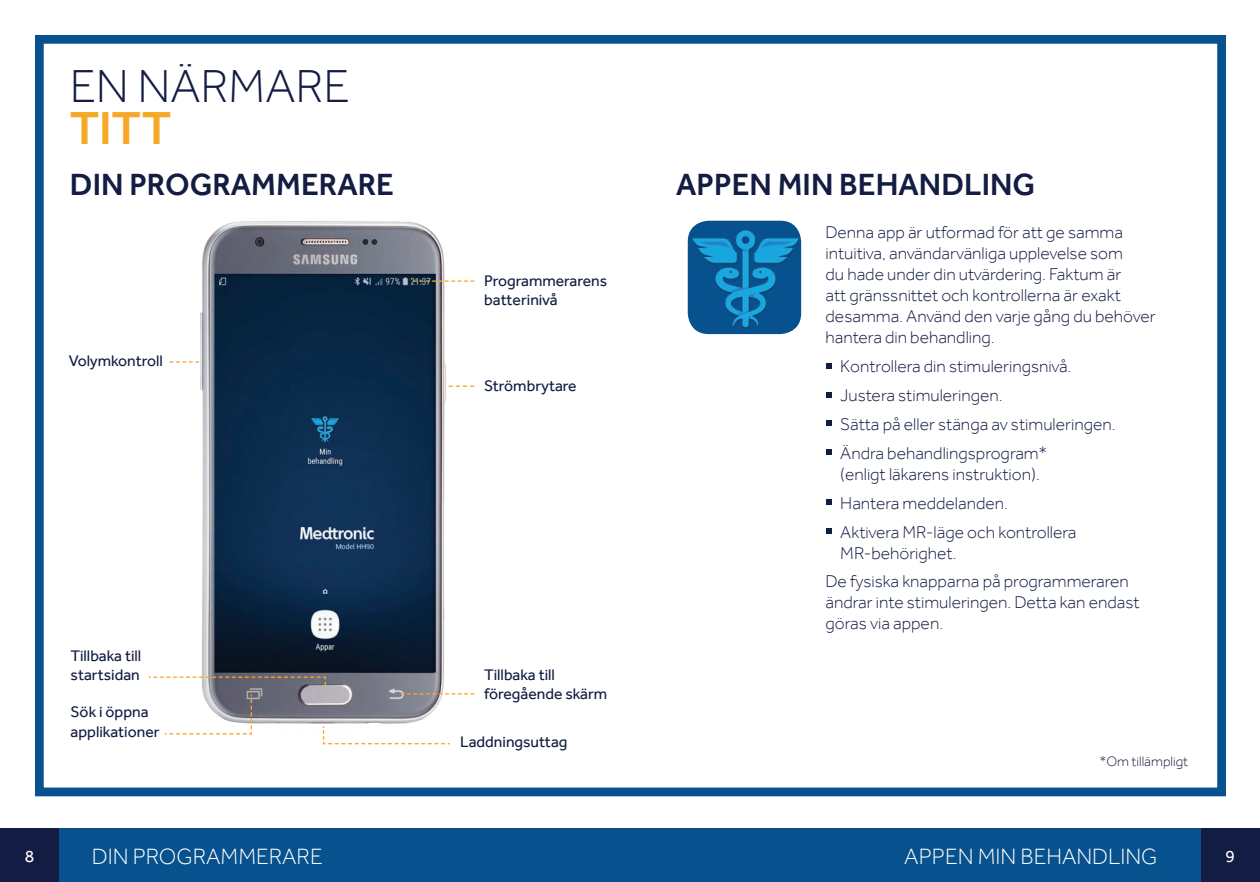
<style>
.page{position:relative;width:1260px;height:882px;background:#fff}
.page>*{position:absolute;margin:0;border:0;box-sizing:border-box;transform-origin:0 0}
.t1{font:300 47.6px "Effra";letter-spacing:-.005em;color:#131c42}
.t2{font:500 47.6px "Effra";color:#f6a826}
.t3{font:500 31.5px "Effra";color:#131c42}
.t4{font:300 22.75px "Effra";color:#fff}
.t5{font:300 17.5px/21px "Effra";color:#131c42}
.t6{font:17.5px "Effra";color:#fff}
.t7{font:15.75px/19.2px "Effra";color:#131c42}
.t8{font:300 14px "Effra";color:#131c42}
</style>
<div class="page">
<div style="left:0;top:828px;width:1260px;height:54px;background:#07528e"></div>
<div style="left:1201px;top:828px;width:59px;height:54px;background:#131c42"></div>
<div style="left:0;top:828px;width:59px;height:54px;background:#131c42"></div>
<img style="left:169px;top:221px;width:306px;height:474px">
<svg style="left:449px;top:386px;width:25px;height:1px"></svg>
<svg style="left:413px;top:280px;width:61px;height:2px"></svg>
<svg style="left:170px;top:361px;width:29px;height:2px"></svg>
<svg style="left:148px;top:676px;width:326px;height:69px"></svg>
<div style="left:35px;top:35px;width:1191px;height:761px;border:9px solid #07528e"></div>
<svg style="left:826px;top:363px;width:6px;height:6px"></svg>
<svg style="left:826px;top:392px;width:6px;height:6px"></svg>
<svg style="left:826px;top:421px;width:6px;height:5px"></svg>
<svg style="left:826px;top:449px;width:6px;height:6px"></svg>
<svg style="left:826px;top:499px;width:6px;height:6px"></svg>
<svg style="left:826px;top:528px;width:6px;height:6px"></svg>
<div style="left:688px;top:221px;width:113px;height:113px;background:#07528e;border-radius:21px"></div>
<img style="left:690px;top:224px;width:111px;height:110px">
<h1 class="t1" style="left:70px;top:60px;width:281px">EN NÄRMARE</h1>
<h1 class="t2" style="left:70px;top:99px;width:103px">TITT</h1>
<h2 class="t3" style="left:70px;top:166px;width:326px">DIN PROGRAMMERARE</h2>
<p class="t7" style="left:69px;top:351px;width:95px">Volymkontroll</p>
<p class="t7" style="left:484px;top:271px;width:124px">Programmerarens batterinivå</p>
<p class="t7" style="left:484px;top:376px;width:94px">Strömbrytare</p>
<p class="t7" style="left:71px;top:646px;width:72px">Tillbaka till startsidan</p>
<p class="t7" style="left:71px;top:702px;width:90px">Sök i öppna applikationer</p>
<p class="t7" style="left:484px;top:664px;width:124px">Tillbaka till föregående skärm</p>
<p class="t7" style="left:460px;top:732px;width:109px">Laddningsuttag</p>
<h2 class="t3" style="left:676px;top:166px;width:361px">APPEN MIN BEHANDLING</h2>
<p class="t5" style="left:826px;top:222px;width:332px">Denna app är utformad för att ge samma intuitiva, användarvänliga upplevelse som<br>du hade under din utvärdering. Faktum är<br>att gränssnittet och kontrollerna är exakt desamma. Använd den varje gång du behöver hantera din behandling.</p>
<p class="t5" style="left:840px;top:352px;width:277px;line-height:28.9px">Kontrollera din stimuleringsnivå.<br>Justera stimuleringen.<br>Sätta på eller stänga av stimuleringen.<br>Ändra behandlingsprogram*</p>
<p class="t5" style="left:840px;top:460px;width:238px;line-height:28.9px">(enligt läkarens instruktion).<br>Hantera meddelanden.<br>Aktivera MR-läge och kontrollera</p>
<p class="t5" style="left:826px;top:538px;width:305px;line-height:28.9px;text-indent:15px">MR‑ behörighet.<br>De fysiska knapparna på programmeraren</p>
<p class="t5" style="left:826px;top:592px;width:316px">ändrar inte stimuleringen. Detta kan endast göras via appen.</p>
<p class="t8" style="left:1100px;top:754px;width:90px">*Om tillämpligt</p>
<p class="t6" style="left:25px;top:846px;width:11px">8</p>
<h3 class="t4" style="left:92px;top:843px;width:232px">DIN PROGRAMMERARE</h3>
<p class="t6" style="left:1226px;top:846px;width:11px">9</p>
<h3 class="t4" style="left:904px;top:843px;width:255px">APPEN MIN BEHANDLING</h3>
</div>
